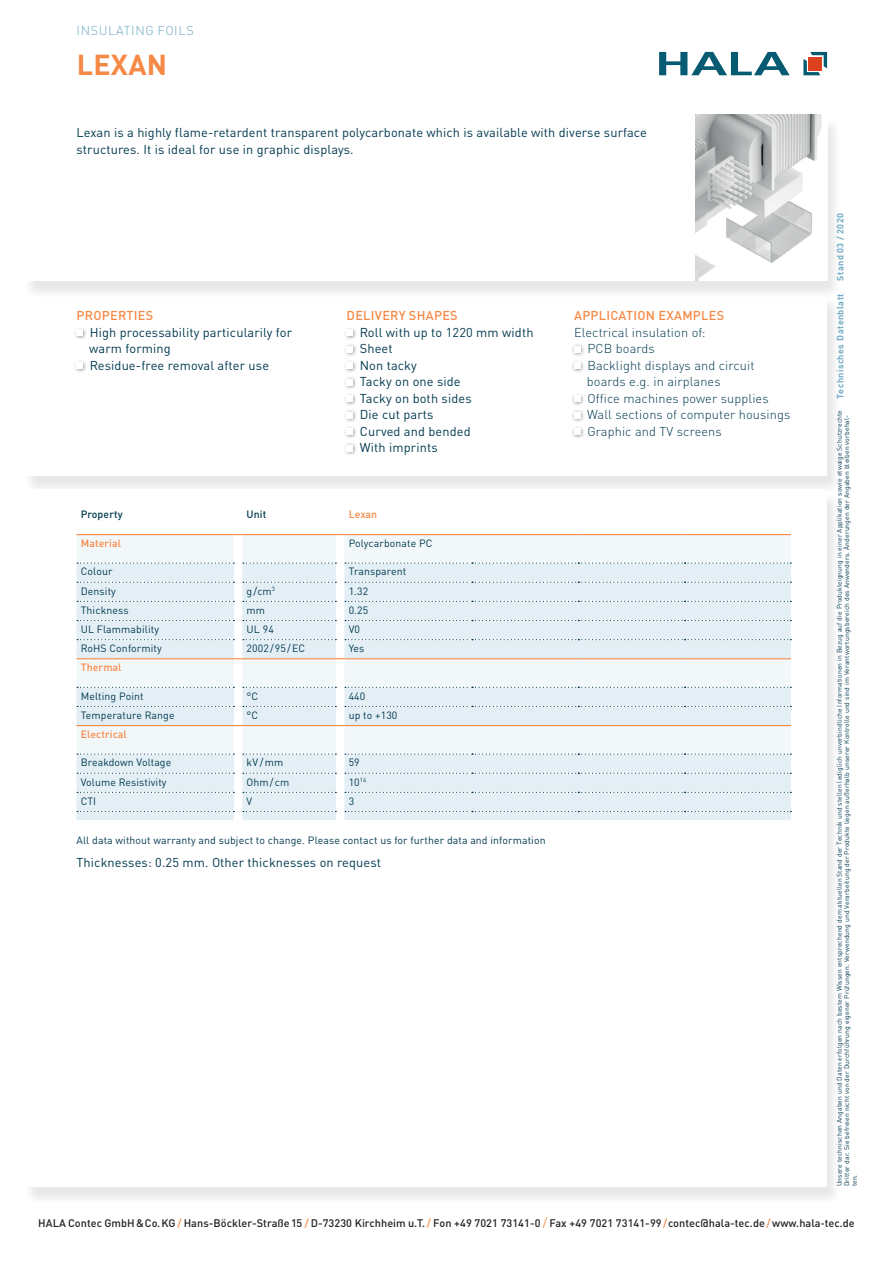
<style>
.page{position:relative;width:893px;height:1263px;background:#fff}
.page>*{position:absolute;margin:0;border:0;box-sizing:border-box;transform-origin:0 0}
.t1{font:700 28.5px "DINOT";letter-spacing:.01em;color:#f68945}
.t2{font:12.75px/16.5px "DINOT";letter-spacing:.01em;color:#00394f}
.t3{font:300 12.75px/16.5px "DINOT";letter-spacing:.01em;color:#00394f}
.t4{font:500 12.75px "DINOT";letter-spacing:.02em;color:#f68945}
.t5{font:300 12.75px "DINOT";letter-spacing:.05em;color:#70abc5}
.t6{font:500 10.95px "DINOT";letter-spacing:.005em;color:#231f20}
.t7{font:10.5px "DINOT";letter-spacing:.01em;color:#00394f}
.t8{font:500 10.5px "DINOT";letter-spacing:.01em;color:#f68945}
.t9{font:500 10.5px "DINOT";letter-spacing:.01em;color:#00394f}
.t10{font:700 9px "DINOT";letter-spacing:.05em;color:#70abc5}
.t11{font:6.75px/7.5px "DINOT";letter-spacing:.02em;color:#00394f}
.s1{color:#f68945}
.s2{font-weight:400;font-size:12.75px;color:#f68945}
</style>
<div class="page">
<div style="left:24px;top:296px;width:818px;height:199px;background:#231f20;opacity:.12"></div>
<div style="left:26px;top:293px;width:801px;height:183px;background:#fff"></div>
<div style="left:23px;top:492px;width:819px;height:713px;background:#231f20;opacity:.12"></div>
<div style="left:26px;top:489px;width:801px;height:697px;background:#fff"></div>
<div style="left:24px;top:118px;width:818px;height:182px;background:#231f20;opacity:.12"></div>
<div style="left:26px;top:115px;width:801px;height:166px;background:#fff"></div>
<div style="left:344px;top:327px;width:13px;height:13px;background:#231f20;opacity:.5"></div>
<svg style="left:347px;top:330px;width:6px;height:6px"></svg>
<div style="left:344px;top:343px;width:13px;height:14px;background:#231f20;opacity:.5"></div>
<svg style="left:347px;top:346px;width:6px;height:6px"></svg>
<div style="left:344px;top:360px;width:13px;height:13px;background:#231f20;opacity:.5"></div>
<svg style="left:347px;top:363px;width:6px;height:6px"></svg>
<div style="left:344px;top:376px;width:13px;height:14px;background:#231f20;opacity:.5"></div>
<svg style="left:347px;top:379px;width:6px;height:6px"></svg>
<div style="left:344px;top:393px;width:13px;height:13px;background:#231f20;opacity:.5"></div>
<svg style="left:347px;top:396px;width:6px;height:6px"></svg>
<div style="left:344px;top:409px;width:13px;height:14px;background:#231f20;opacity:.5"></div>
<svg style="left:347px;top:412px;width:6px;height:6px"></svg>
<div style="left:344px;top:426px;width:13px;height:13px;background:#231f20;opacity:.5"></div>
<svg style="left:347px;top:429px;width:6px;height:6px"></svg>
<div style="left:344px;top:442px;width:13px;height:14px;background:#231f20;opacity:.5"></div>
<svg style="left:347px;top:445px;width:6px;height:6px"></svg>
<div style="left:74px;top:327px;width:13px;height:13px;background:#231f20;opacity:.5"></div>
<svg style="left:77px;top:330px;width:6px;height:6px"></svg>
<div style="left:74px;top:360px;width:13px;height:13px;background:#231f20;opacity:.5"></div>
<svg style="left:77px;top:363px;width:6px;height:6px"></svg>
<div style="left:571px;top:343px;width:14px;height:14px;background:#231f20;opacity:.5"></div>
<svg style="left:574px;top:346px;width:6px;height:6px"></svg>
<div style="left:571px;top:360px;width:14px;height:13px;background:#231f20;opacity:.5"></div>
<svg style="left:574px;top:363px;width:6px;height:6px"></svg>
<div style="left:571px;top:393px;width:14px;height:13px;background:#231f20;opacity:.5"></div>
<svg style="left:574px;top:396px;width:6px;height:6px"></svg>
<div style="left:571px;top:409px;width:14px;height:14px;background:#231f20;opacity:.5"></div>
<svg style="left:574px;top:412px;width:6px;height:6px"></svg>
<div style="left:571px;top:426px;width:14px;height:13px;background:#231f20;opacity:.5"></div>
<svg style="left:574px;top:429px;width:6px;height:6px"></svg>
<img style="left:695px;top:115px;width:127px;height:166px">
<div style="left:77px;top:535px;width:714px;height:27px;background:#f2f7fa"></div>
<svg style="left:77px;top:564px;width:714px;height:256px;fill:#e4eff5"></svg>
<svg style="left:77px;top:562px;width:714px;height:2px"></svg>
<svg style="left:77px;top:581px;width:714px;height:2px"></svg>
<svg style="left:77px;top:601px;width:714px;height:1px"></svg>
<svg style="left:77px;top:620px;width:714px;height:1px"></svg>
<svg style="left:77px;top:639px;width:714px;height:1px"></svg>
<svg style="left:77px;top:686px;width:714px;height:2px"></svg>
<svg style="left:77px;top:706px;width:714px;height:1px"></svg>
<svg style="left:243px;top:753px;width:93px;height:2px"></svg>
<svg style="left:345px;top:753px;width:446px;height:2px"></svg>
<svg style="left:77px;top:792px;width:714px;height:1px"></svg>
<svg style="left:77px;top:811px;width:714px;height:1px"></svg>
<hr style="left:77px;top:725px;width:157px;height:1px;background:#f68945">
<hr style="left:242px;top:725px;width:94px;height:1px;background:#f68945">
<hr style="left:344px;top:725px;width:128px;height:1px;background:#f68945">
<hr style="left:472px;top:725px;width:106px;height:1px;background:#f68945">
<hr style="left:578px;top:725px;width:107px;height:1px;background:#f68945">
<hr style="left:685px;top:725px;width:106px;height:1px;background:#f68945">
<hr style="left:77px;top:658px;width:157px;height:1px;background:#f68945">
<hr style="left:242px;top:658px;width:94px;height:1px;background:#f68945">
<hr style="left:344px;top:658px;width:128px;height:1px;background:#f68945">
<hr style="left:472px;top:658px;width:106px;height:1px;background:#f68945">
<hr style="left:578px;top:658px;width:107px;height:1px;background:#f68945">
<hr style="left:685px;top:658px;width:106px;height:1px;background:#f68945">
<hr style="left:77px;top:534px;width:157px;height:1px;background:#f68945">
<svg style="left:234px;top:534px;width:110px;height:1px"></svg>
<hr style="left:344px;top:534px;width:128px;height:1px;background:#f68945">
<hr style="left:472px;top:534px;width:106px;height:1px;background:#f68945">
<hr style="left:578px;top:534px;width:107px;height:1px;background:#f68945">
<hr style="left:685px;top:534px;width:106px;height:1px;background:#f68945">
<svg style="left:77px;top:753px;width:157px;height:2px"></svg>
<svg style="left:77px;top:772px;width:714px;height:2px"></svg>
<svg style="left:803px;top:52px;width:24px;height:23px"></svg>
<svg style="left:659px;top:52px;width:131px;height:23px"></svg>
<h2 class="t5" style="left:77px;top:21px;width:119px">INSULATING FOILS</h2>
<h1 class="t1" style="left:77px;top:42px;width:92px">LEXAN</h1>
<h2 class="t2" style="left:77px;top:123px;width:572px">Lexan is a highly flame-retardent transparent polycarbonate which is available with diverse surface structures. It is ideal for use in graphic displays.</h2>
<h3 class="t10" style="left:833px;top:281px;width:69px;rotate:-90deg">Stand 03 / 2020</h3>
<h3 class="t10" style="left:833px;top:399px;width:107px;rotate:-90deg">Technisches Datenblatt</h3>
<h2 class="t4" style="left:77px;top:306px;width:78px">PROPERTIES</h2>
<h2 class="t2" style="left:89px;top:323px;width:204px">High processability particularily for warm forming<br>Residue-free removal after use</h2>
<h2 class="t4" style="left:347px;top:306px;width:113px">DELIVERY SHAPES</h2>
<h2 class="t2" style="left:360px;top:323px;width:175px">Roll with up to 1220 mm width<br>Sheet<br>Non tacky<br>Tacky on one side<br>Tacky on both sides<br>Die cut parts<br>Curved and bended<br>With imprints</h2>
<h2 class="t4" style="left:574px;top:306px;width:152px">APPLICATION EXAMPLES</h2>
<h2 class="t3" style="left:587px;top:323px;width:205px;text-indent:-13px">Electrical insulation of:<br>PCB boards<br>Backlight displays and circuit boards e.g. in airplanes<br>Office machines power supplies<br>Wall sections of computer housings<br>Graphic and TV screens</h2>
<p class="t11" style="left:835px;top:1186px;width:778px;rotate:-90deg">Unsere technischen Angaben und Daten erfolgen nach bestem Wissen entsprechend dem aktuellen Stand der Technik und stellen lediglich unverbindliche Informationen in Bezug auf die Produkteignung in einer Applikation sowie etwaige Schutzrechte<br>Dritter dar. Sie befreien nicht von der Durchführung eigener Prüfungen. Verwendung und Verarbeitung der Produkte liegen außerhalb unserer Kontrolle und sind im Verantwortungsbereich des Anwenders. Änderungen der Angaben bleiben vorbehal&shy;ten.</p>
<h3 class="t6" style="left:38px;top:1215px;width:818px">HALA Contec GmbH &amp; Co. KG <span class="s1">/</span> Hans-Böckler-Straße 15 <span class="s1">/</span> D-73230 Kirchheim u. T.<span class="s1">/</span> Fon +49 7021 73141-0 <span class="s2">/</span> Fax +49 7021 73141-99 <span class="s1">/</span> contec@hala-tec.de <span class="s1">/</span> www.hala-tec.de</h3>
<h3 class="t9" style="left:81px;top:506px;width:43px">Property</h3>
<h3 class="t9" style="left:247px;top:506px;width:21px">Unit</h3>
<h3 class="t8" style="left:349px;top:506px;width:30px">Lexan</h3>
<h3 class="t8" style="left:81px;top:535px;width:42px">Material</h3>
<h3 class="t7" style="left:349px;top:535px;width:85px">Polycarbonate PC</h3>
<h3 class="t7" style="left:81px;top:564px;width:33px">Colour</h3>
<h3 class="t7" style="left:349px;top:564px;width:59px">Transparent</h3>
<h3 class="t7" style="left:81px;top:583px;width:37px">Density</h3>
<h3 class="t7" style="left:247px;top:583px;width:30px">g/cm<sup>3</sup></h3>
<h3 class="t7" style="left:349px;top:583px;width:21px">1.32</h3>
<h3 class="t7" style="left:81px;top:602px;width:49px">Thickness</h3>
<h3 class="t7" style="left:247px;top:602px;width:20px">mm</h3>
<h3 class="t7" style="left:349px;top:602px;width:21px">0.25</h3>
<h3 class="t7" style="left:81px;top:621px;width:80px">UL Flammability</h3>
<h3 class="t7" style="left:247px;top:621px;width:29px">UL 94</h3>
<h3 class="t7" style="left:349px;top:621px;width:13px">V0</h3>
<h3 class="t7" style="left:81px;top:640px;width:83px">RoHS Conformity</h3>
<h3 class="t7" style="left:247px;top:640px;width:60px">2002 / 95 / EC</h3>
<h3 class="t7" style="left:349px;top:640px;width:17px">Yes</h3>
<h3 class="t8" style="left:81px;top:659px;width:42px">Thermal</h3>
<h3 class="t7" style="left:81px;top:688px;width:64px">Melting Point</h3>
<h3 class="t7" style="left:247px;top:688px;width:13px">°C</h3>
<h3 class="t7" style="left:349px;top:688px;width:18px">440</h3>
<h3 class="t7" style="left:81px;top:707px;width:95px">Temperature Range</h3>
<h3 class="t7" style="left:247px;top:707px;width:13px">°C</h3>
<h3 class="t7" style="left:349px;top:707px;width:50px">up to +130</h3>
<h3 class="t8" style="left:81px;top:726px;width:48px">Electrical</h3>
<h3 class="t7" style="left:81px;top:754px;width:92px">Breakdown Voltage</h3>
<h3 class="t7" style="left:247px;top:754px;width:38px">kV / mm</h3>
<h3 class="t7" style="left:349px;top:754px;width:13px">59</h3>
<h3 class="t7" style="left:81px;top:774px;width:87px">Volume Resistivity</h3>
<h3 class="t7" style="left:247px;top:774px;width:44px">Ohm/cm</h3>
<h3 class="t7" style="left:349px;top:774px;width:19px">10<sup>14</sup></h3>
<h3 class="t7" style="left:81px;top:793px;width:17px">CTI</h3>
<h3 class="t7" style="left:247px;top:793px;width:7px">V</h3>
<h3 class="t7" style="left:349px;top:793px;width:7px">3</h3>
<h3 class="t7" style="left:77px;top:833px;width:471px">All data without warranty and subject to change. Please contact us for further data and information</h3>
<h2 class="t2" style="left:77px;top:853px;width:306px">Thicknesses: 0.25 mm. Other thicknesses on request</h2>
</div>
